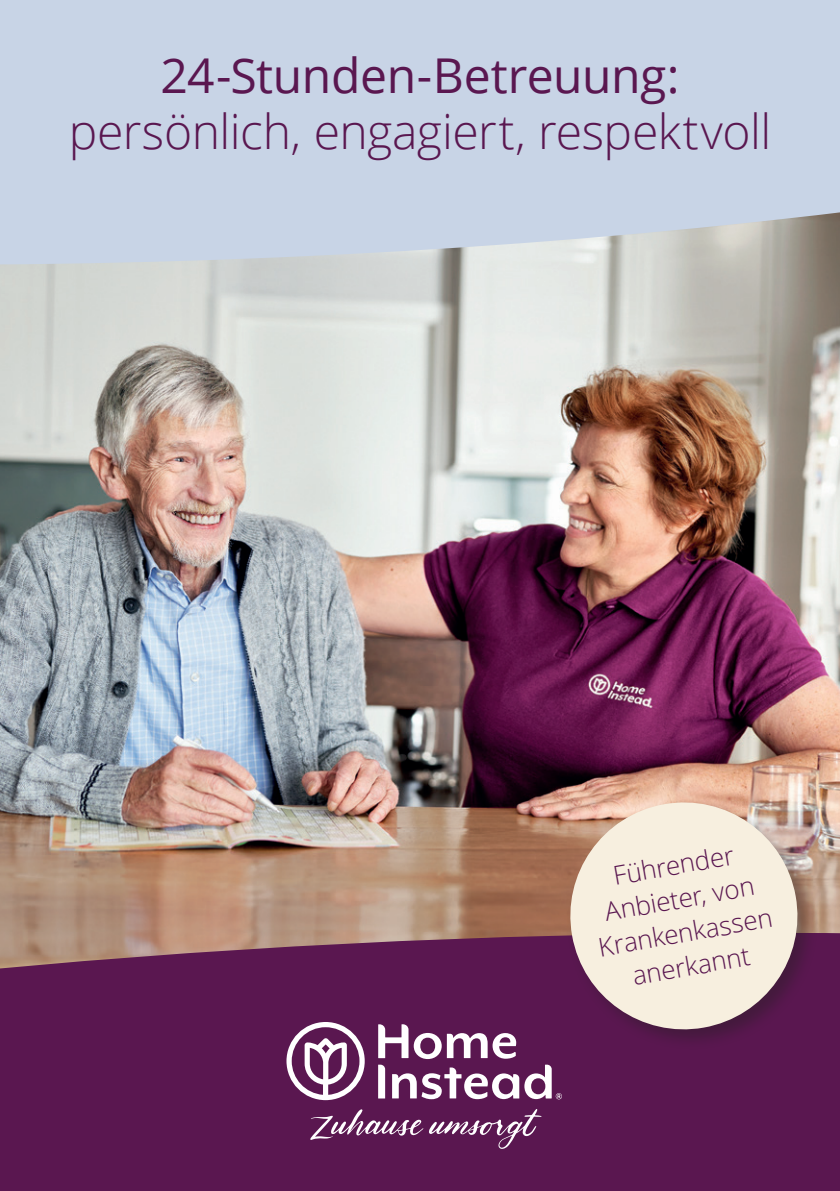
<style>
.page{position:relative;width:840px;height:1191px;background:#fff}
.page>*{position:absolute;margin:0;border:0;box-sizing:border-box;transform-origin:0 0}
.t1{font:300 48px "Open Sans";letter-spacing:-.01em;color:#5a1750}
.t2{font:48px "Open Sans";letter-spacing:-.01em;color:#5a1750}
.t3{font:300 26px/34px "Open Sans";color:#5a1750;text-align:center}
</style>
<div class="page">
<img style="left:0;top:265px;width:839px;height:668px">
<div style="left:0;top:933px;width:839px;height:258px;background:#5a1750"></div>
<svg style="left:1px;top:0;width:838px;height:265px;background:#c7d2e3"></svg>
<svg style="left:0;top:0;width:1px;height:329px"></svg>
<svg style="left:286px;top:1022px;width:78px;height:78px"></svg>
<svg style="left:378px;top:1024px;width:183px;height:75px"></svg>
<svg style="left:310px;top:1108px;width:231px;height:40px;background:#733a6a"></svg>
<div style="left:565px;top:798px;width:252px;height:252px;background:#231f20;opacity:.4"></div>
<svg style="left:561px;top:793px;width:245px;height:245px;background:#d5c0b9"></svg>
<h1 class="t2" style="left:160px;top:43px;width:520px">24-Stunden-Betreuung:</h1>
<h1 class="t1" style="left:69px;top:99px;width:703px">persönlich, engagiert, respektvoll</h1>
<p class="t3" style="left:583px;top:863px;width:178px;rotate:-10deg">Führender<br>Anbieter, von<br>Krankenkassen anerkannt</p>
</div>
